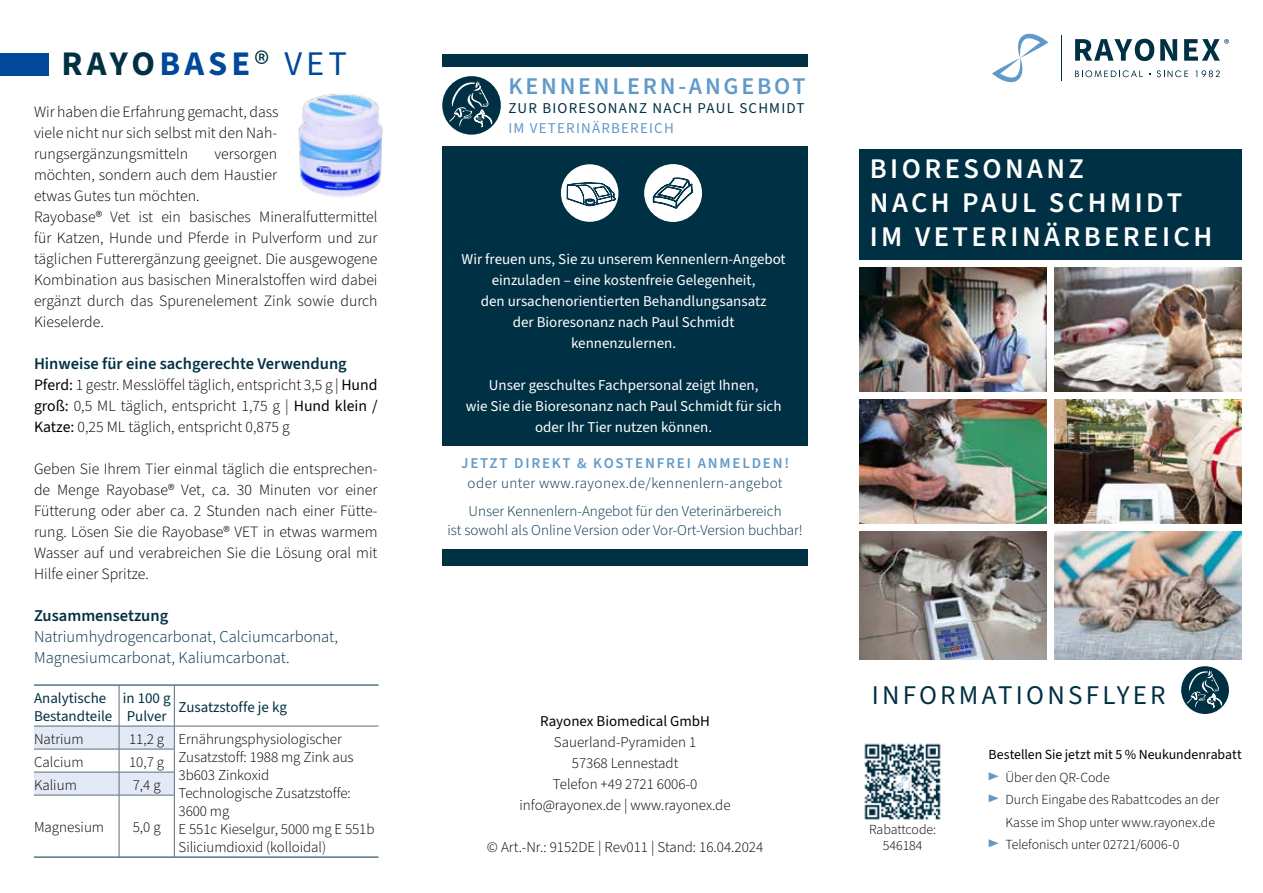
<style>
.page{position:relative;width:1263px;height:893px;background:#fff}
.page>*{position:absolute;margin:0;border:0;box-sizing:border-box;transform-origin:0 0}
.t1{font:700 34.5px "Source Sans 3";letter-spacing:.12em;color:#003043}
.t2{font:600 28.5px/34.2px "Source Sans 3";letter-spacing:.12em;color:#fff}
.t3{font:27px "Source Sans 3";letter-spacing:.12em;color:#003043}
.t4{font:600 24px "Source Sans 3";letter-spacing:.115em;color:#609aca}
.t5{font:300 16.5px/21px "Source Sans 3";color:#003043}
.t6{font:600 16.5px "Source Sans 3";color:#003043}
.t7{font:300 15.75px/21px "Source Sans 3";color:#000;text-align:justify}
.t8{font:300 15px/18px "Source Sans 3";letter-spacing:-.005em;color:#000;text-align:center}
.t9{font:15px/21px "Source Sans 3";color:#fff;text-align:center}
.t10{font:300 15px/28px "Source Sans 3";color:#003043}
.t11{font:15px/18px "Source Sans 3";color:#003043}
.t12{font:600 15px "Source Sans 3";letter-spacing:.12em;color:#609aca}
.t13{font:15px "Source Sans 3";letter-spacing:.08em;color:#003043}
.t14{font:15px "Source Sans 3";color:#000}
.t15{font:15px "Source Sans 3";letter-spacing:.08em;color:#609aca}
.t16{font:300 13.8px/16.6px "Source Sans 3";letter-spacing:-.005em;color:#000;text-align:center}
.t17{font:13.8px "Source Sans 3";letter-spacing:-.005em;color:#000}
.s1{color:#00489a}
.s2{font-weight:400}
.s3{font-weight:400;color:#00489a}
.s4{font-weight:400;font-size:16.5px;color:#609aca}
</style>
<div class="page">
<img style="left:859px;top:268px;width:187px;height:123px">
<img style="left:859px;top:400px;width:187px;height:123px">
<img style="left:1054px;top:400px;width:188px;height:123px">
<img style="left:859px;top:531px;width:187px;height:128px">
<img style="left:1054px;top:531px;width:188px;height:128px">
<img style="left:1054px;top:268px;width:188px;height:123px">
<div style="left:859px;top:149px;width:383px;height:110px;background:#003043"></div>
<svg style="left:992px;top:34px;width:56px;height:48px"></svg>
<hr style="left:1061px;top:35px;width:1px;height:46px;background:#003043">
<svg style="left:1075px;top:39px;width:79px;height:22px"></svg>
<svg style="left:1160px;top:39px;width:17px;height:22px"></svg>
<svg style="left:1075px;top:70px;width:68px;height:7px"></svg>
<svg style="left:1157px;top:70px;width:31px;height:7px"></svg>
<svg style="left:1196px;top:70px;width:24px;height:7px"></svg>
<svg style="left:1184px;top:39px;width:45px;height:22px"></svg>
<div style="left:1181px;top:666px;width:48px;height:48px;background:#003043;border-radius:50%"></div>
<svg style="left:1187px;top:670px;width:32px;height:38px"></svg>
<div style="left:1215px;top:698px;width:7px;height:7px;border:1px solid #fff"></div>
<div style="left:442px;top:54px;width:366px;height:512px;background:#003043"></div>
<div style="left:427px;top:67px;width:391px;height:78px;background:#fff"></div>
<div style="left:432px;top:446px;width:391px;height:103px;background:#fff"></div>
<div style="left:644px;top:164px;width:58px;height:58px;background:#fff;border-radius:50%"></div>
<svg style="left:652px;top:177px;width:41px;height:32px"></svg>
<svg style="left:657px;top:194px;width:18px;height:5px"></svg>
<div style="left:561px;top:164px;width:57px;height:58px;background:#fff;border-radius:50%"></div>
<svg style="left:566px;top:164px;width:50px;height:58px"></svg>
<div style="left:442px;top:76px;width:59px;height:59px;background:#003043;border-radius:50%"></div>
<svg style="left:449px;top:81px;width:43px;height:49px"></svg>
<div style="left:0;top:53px;width:49px;height:23px;background:#00489a"></div>
<hr style="left:34px;top:685px;width:85px;height:1px;background:#003043">
<hr style="left:119px;top:685px;width:1px;height:41px;background:#5d6b7d">
<hr style="left:119px;top:685px;width:55px;height:1px;background:#003043">
<hr style="left:174px;top:685px;width:1px;height:41px;background:#5d6b7d">
<hr style="left:174px;top:685px;width:204px;height:1px;background:#003043">
<hr style="left:174px;top:726px;width:204px;height:1px;background:#5d6b7d">
<svg style="left:34px;top:726px;width:141px;height:69px"></svg>
<hr style="left:34px;top:795px;width:85px;height:1px;background:#5d6b7d">
<hr style="left:34px;top:857px;width:85px;height:1px;background:#003043">
<hr style="left:119px;top:795px;width:1px;height:62px;background:#5d6b7d">
<hr style="left:119px;top:795px;width:56px;height:1px;background:#5d6b7d">
<hr style="left:119px;top:857px;width:55px;height:1px;background:#003043">
<hr style="left:174px;top:795px;width:1px;height:62px;background:#5d6b7d">
<hr style="left:174px;top:857px;width:204px;height:1px;background:#003043">
<img style="left:298px;top:94px;width:85px;height:103px">
<img style="left:864px;top:743px;width:77px;height:77px">
<h1 class="t1" style="left:62px;top:41px;width:287px">RAYO<span class="s1">BASE</span><span class="s2">®</span> <span class="s3">VET</span></h1>
<p class="t7" style="left:34px;top:102px;width:246px">Wir haben die Erfahrung gemacht, dass viele nicht nur sich selbst mit den Nah&shy;rungsergänzungsmitteln</p>
<p class="t7" style="left:34px;top:144px;width:345px;text-align:left;text-indent:180px">versorgen<br>möchten, sondern auch dem Haustier<br>etwas Gutes tun möchten.<br>Rayobase® Vet ist ein basisches Mineralfuttermittel für Katzen, Hunde und Pferde in Pulverform und zur täglichen Futterergänzung geeignet. Die ausgewogene Kombination aus basischen Mineralstoffen wird dabei ergänzt durch das Spurenelement Zink sowie durch Kieselerde.</p>
<p class="t6" style="left:34px;top:353px;width:314px">Hinweise für eine sachgerechte Verwendung</p>
<p class="t7" style="left:34px;top:375px;width:345px"><span class="s2">Pferd:</span> 1 gestr. Messlöffel täglich, entspricht 3,5 g | <span class="s2">Hund groß:</span> 0,5 ML täglich, entspricht 1,75 g | <span class="s2">Hund klein / Katze:</span> 0,25 ML täglich, entspricht 0,875 g</p>
<p class="t7" style="left:34px;top:459px;width:345px">Geben Sie Ihrem Tier einmal täglich die entsprechen&shy;de Menge Rayobase® Vet, ca. 30 Minuten vor einer Fütterung oder aber ca. 2 Stunden nach einer Fütte&shy;rung. Lösen Sie die Rayobase® VET in etwas warmem Wasser auf und verabreichen Sie die Lösung oral mit Hilfe einer Spritze.</p>
<p class="t6" style="left:34px;top:605px;width:136px">Zusammensetzung</p>
<p class="t5" style="left:34px;top:627px;width:306px">Natriumhydrogencarbonat, Calciumcarbonat,<br>Magnesiumcarbonat, Kaliumcarbonat.</p>
<p class="t11" style="left:34px;top:689px;width:80px">Analytische<br>Bestandteile</p>
<p class="t11" style="left:123px;top:689px;width:49px">in 100 g<br>Pulver</p>
<p class="t11" style="left:179px;top:698px;width:110px">Zusatzstoffe je kg</p>
<p class="t8" style="left:34px;top:730px;width:51px">Natrium</p>
<p class="t8" style="left:179px;top:730px;width:197px;text-align:left;text-indent:-49px">11,2 g Ernährungsphysiologischer<br>Zusatzstoff: 1988 mg Zink aus<br>3b603 Zinkoxid<br>Technologische Zusatzstoffe:<br>3600 mg<br>E 551c Kieselgur, 5000 mg E 551b<br>Siliciumdioxid (kolloidal)</p>
<p class="t8" style="left:34px;top:753px;width:51px">Calcium</p>
<p class="t8" style="left:129px;top:753px;width:37px">10,7 g</p>
<p class="t8" style="left:34px;top:776px;width:44px">Kalium</p>
<p class="t8" style="left:133px;top:776px;width:29px">7,4 g</p>
<p class="t8" style="left:34px;top:818px;width:72px">Magnesium</p>
<p class="t8" style="left:133px;top:818px;width:29px">5,0 g</p>
<h3 class="t4" style="left:508px;top:70px;width:299px">KENNENLERN-ANGEBOT</h3>
<p class="t13" style="left:508px;top:98px;width:298px">ZUR BIORESONANZ NACH PAUL SCHMIDT</p>
<p class="t15" style="left:508px;top:118px;width:167px">IM VETERINÄRBEREICH</p>
<p class="t9" style="left:462px;top:249px;width:326px">Wir freuen uns, Sie zu unserem Kennenlern-Angebot einzuladen – eine kostenfreie Gelegenheit,<br>den ursachenorientierten Behandlungsansatz<br>der Bioresonanz nach Paul Schmidt kennenzulernen.</p>
<p class="t9" style="left:466px;top:375px;width:317px">Unser geschultes Fachpersonal zeigt Ihnen,<br>wie Sie die Bioresonanz nach Paul Schmidt für sich oder Ihr Tier nutzen können.</p>
<p class="t12" style="left:461px;top:453px;width:329px">JETZT DIREKT &amp; KOSTENFREI ANMELDEN!</p>
<p class="t10" style="left:468px;top:469px;width:317px">oder unter www.rayonex.de/kennenlern-angebot<br>Unser Kennenlern-Angebot für den Veterinärbereich</p>
<p class="t10" style="left:447px;top:517px;width:357px">ist sowohl als Online Version oder Vor-Ort-Version buchbar!</p>
<p class="t14" style="left:540px;top:711px;width:171px">Rayonex Biomedical GmbH</p>
<p class="t8" style="left:519px;top:732px;width:213px;line-height:21px">Sauerland-Pyramiden 1<br>57368 Lennestadt<br>Telefon +49 2721 6006-0 info@rayonex.de | www.rayonex.de</p>
<p class="t8" style="left:487px;top:839px;width:278px">© Art.-Nr.: 9152DE | Rev011 | Stand: 16.04.2024</p>
<h2 class="t2" style="left:870px;top:152px;width:344px">BIORESONANZ<br>NACH PAUL SCHMIDT<br>IM VETERINÄRBEREICH</h2>
<h3 class="t3" style="left:872px;top:677px;width:295px">INFORMATIONSFLYER</h3>
<p class="t16" style="left:869px;top:821px;width:69px">Rabattcode:<br>546184</p>
<p class="t17" style="left:988px;top:746px;width:255px">Bestellen Sie jetzt mit 5 % Neukundenrabatt</p>
<p class="t16" style="left:988px;top:769px;width:123px"><span class="s4">►</span> Über den QR-Code</p>
<p class="t16" style="left:988px;top:792px;width:233px"><span class="s4">►</span> Durch Eingabe des Rabattcodes an der</p>
<p class="t16" style="left:1005px;top:814px;width:211px">Kasse im Shop unter www.rayonex.de</p>
<p class="t16" style="left:988px;top:837px;width:192px"><span class="s4">►</span> Telefonisch unter 02721/6006-0</p>
</div>
